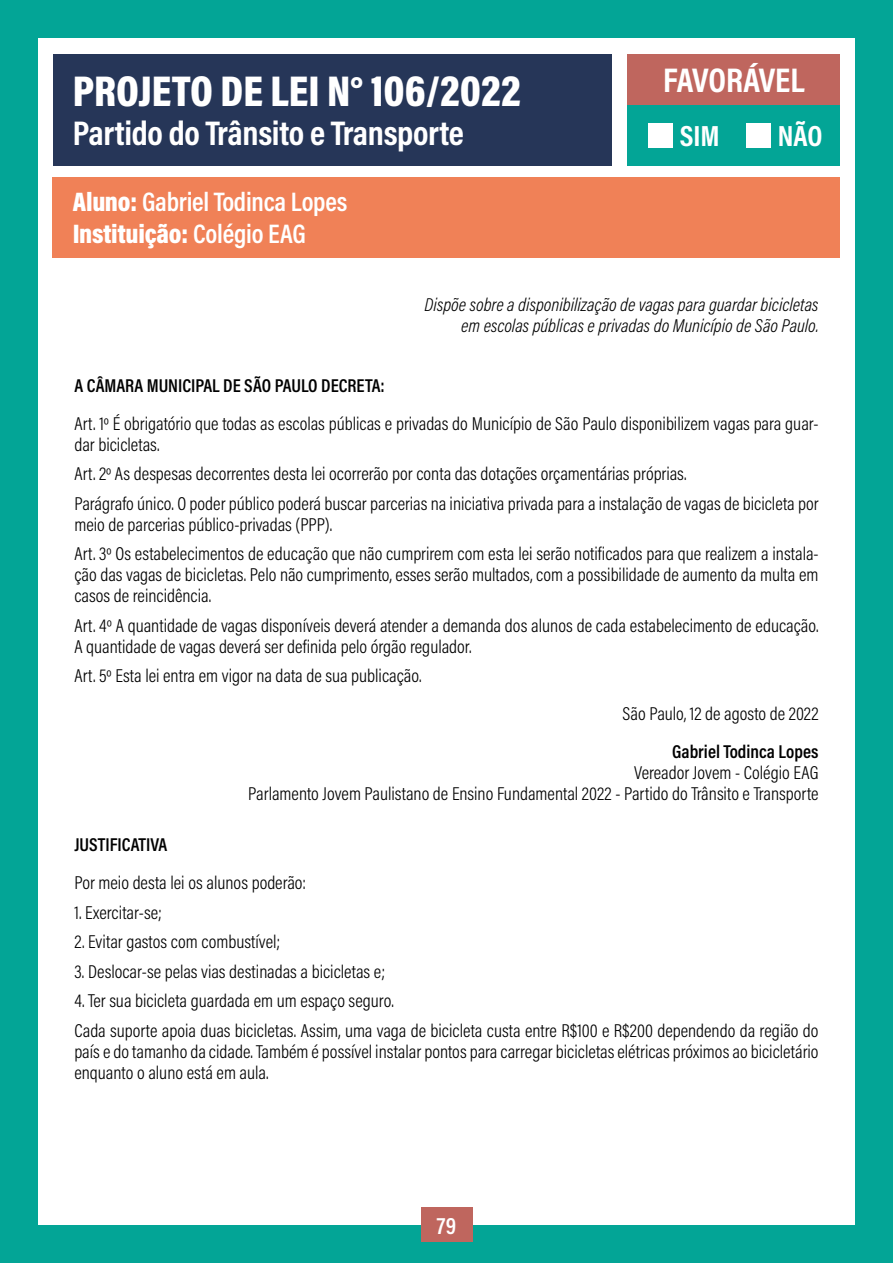
<style>
.page{position:relative;width:893px;height:1263px;background:#03a596}
.page>*{position:absolute;margin:0;border:0;box-sizing:border-box;transform-origin:0 0}
.t1{font:900 43.5px "Acumin Pro Cond";color:#fff}
.t2{font:700 34.5px "Acumin Pro Cond";letter-spacing:-.01em;color:#fff}
.t3{font:700 29.4px "Acumin Pro Cond";color:#fff}
.t4{font:600 27px/31.5px "Acumin Pro Cond";letter-spacing:-.01em;color:#fff}
.t5{font:600 24px "Acumin Pro Cond";color:#fff}
.t6{font:300 18.75px/21px "Acumin Pro Cond";color:#000}
.t7{font:italic 300 18.75px/21px "Acumin Pro Cond";color:#000;text-align:right}
.t8{font:600 18.75px "Acumin Pro Cond";color:#000}
.s1{font-weight:900}
</style>
<div class="page">
<div style="left:38px;top:38px;width:817px;height:1187px;background:#fff"></div>
<div style="left:53px;top:177px;width:787px;height:81px;background:#f08157"></div>
<div style="left:628px;top:104px;width:212px;height:62px;background:#03a596"></div>
<div style="left:628px;top:54px;width:212px;height:50px;background:#bf665e"></div>
<div style="left:648px;top:123px;width:25px;height:24px;background:#fff"></div>
<div style="left:746px;top:123px;width:25px;height:24px;background:#fff"></div>
<div style="left:53px;top:54px;width:558px;height:112px;background:#263658"></div>
<div style="left:421px;top:1208px;width:51px;height:34px;background:#bf665e"></div>
<h1 class="t1" style="left:73px;top:63px;width:449px">PROJETO DE LEI N° 106/2022</h1>
<h2 class="t2" style="left:73px;top:110px;width:393px">Partido do Trânsito e Transporte</h2>
<h3 class="t4" style="left:73px;top:186px;width:276px"><span class="s1">Aluno:</span> Gabriel Todinca Lopes<br><span class="s1">Instituição:</span> Colégio EAG</h3>
<h2 class="t2" style="left:663px;top:57px;width:143px">FAVORÁVEL</h2>
<h3 class="t3" style="left:680px;top:116px;width:41px">SIM</h3>
<h3 class="t3" style="left:778px;top:116px;width:46px">NÃO</h3>
<p class="t7" style="left:424px;top:294px;width:396px">Dispõe sobre a disponibilização de vagas para guardar bicicletas em escolas públicas e privadas do Município de São Paulo.</p>
<p class="t8" style="left:74px;top:373px;width:312px">A CÂMARA MUNICIPAL DE SÃO PAULO DECRETA:</p>
<p class="t6" style="left:74px;top:412px;width:746px">Art. 1º É obrigatório que todas as escolas públicas e privadas do Município de São Paulo disponibilizem vagas para guar&shy;dar bicicletas.</p>
<p class="t6" style="left:74px;top:459px;width:746px;line-height:29.5px">Art. 2º As despesas decorrentes desta lei ocorrerão por conta das dotações orçamentárias próprias.<br>Parágrafo único. O poder público poderá buscar parcerias na iniciativa privada para a instalação de vagas de bicicleta por</p>
<p class="t6" style="left:74px;top:509px;width:746px;line-height:29.5px">meio de parcerias público-privadas (PPP).<br>Art. 3º Os estabelecimentos de educação que não cumprirem com esta lei serão notificados para que realizem a instala-</p>
<p class="t6" style="left:74px;top:564px;width:745px">ção das vagas de bicicletas. Pelo não cumprimento, esses serão multados, com a possibilidade de aumento da multa em casos de reincidência.</p>
<p class="t6" style="left:74px;top:614px;width:746px">Art. 4º A quantidade de vagas disponíveis deverá atender a demanda dos alunos de cada estabelecimento de educação.<br>A quantidade de vagas deverá ser definida pelo órgão regulador.</p>
<p class="t6" style="left:74px;top:665px;width:349px">Art. 5º Esta lei entra em vigor na data de sua publicação.</p>
<p class="t6" style="left:622px;top:703px;width:198px">São Paulo, 12 de agosto de 2022</p>
<p class="t8" style="left:672px;top:740px;width:148px">Gabriel Todinca Lopes</p>
<p class="t6" style="left:248px;top:762px;width:572px;text-align:right">Vereador Jovem - Colégio EAG<br>Parlamento Jovem Paulistano de Ensino Fundamental 2022 - Partido do Trânsito e Transporte</p>
<p class="t8" style="left:74px;top:832px;width:94px">JUSTIFICATIVA</p>
<p class="t6" style="left:74px;top:872px;width:233px">Por meio desta lei os alunos poderão:</p>
<p class="t6" style="left:74px;top:901px;width:89px">1. Exercitar-se;</p>
<p class="t6" style="left:74px;top:931px;width:207px">2. Evitar gastos com combustível;</p>
<p class="t6" style="left:74px;top:960px;width:312px">3. Deslocar-se pelas vias destinadas a bicicletas e;</p>
<p class="t6" style="left:74px;top:986px;width:746px;line-height:29.5px">4. Ter sua bicicleta guardada em um espaço seguro.<br>Cada suporte apoia duas bicicletas. Assim, uma vaga de bicicleta custa entre R$100 e R$200 dependendo da região do</p>
<p class="t6" style="left:74px;top:1040px;width:746px">país e do tamanho da cidade. Também é possível instalar pontos para carregar bicicletas elétricas próximos ao bicicletário enquanto o aluno está em aula.</p>
<p class="t5" style="left:437px;top:1209px;width:21px">79</p>
</div>
